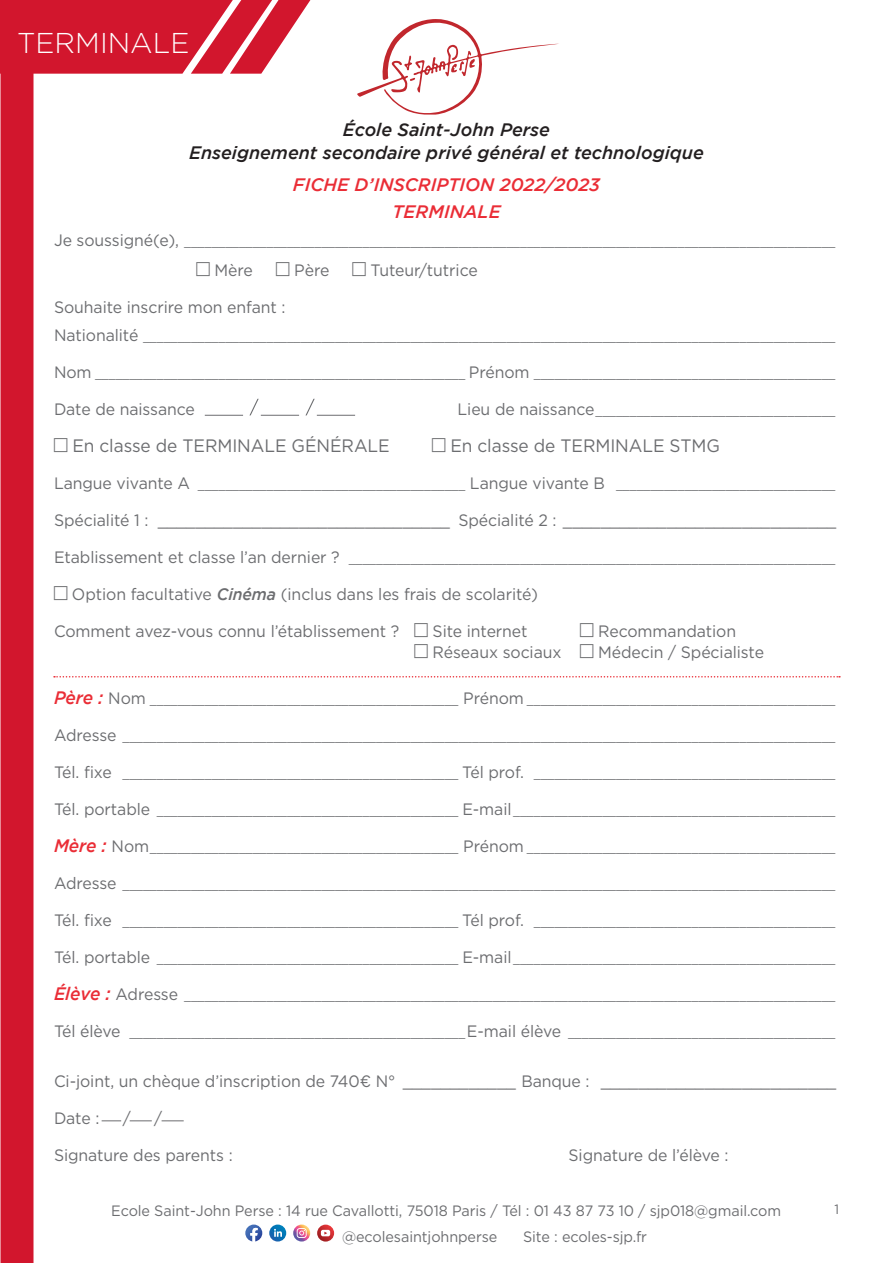
<style>
.page{position:relative;width:893px;height:1263px;background:#fff}
.page>*{position:absolute;margin:0;border:0;box-sizing:border-box;transform-origin:0 0}
.t1{font:300 28.5px "Gotham";color:#fff}
.t2{font:italic 500 18px/22.5px "Gotham";color:#231f20;text-align:center}
.t3{font:18px "Gotham";letter-spacing:-.005em;color:#6c6d70;scale:.96 1}
.t4{font:italic 500 18px/27px "Gotham";color:#ea2d36;text-align:center}
.t5{font:16.5px/21px "Gotham";letter-spacing:-.005em;color:#6c6d70;scale:.96 1}
.t6{font:15px "Gotham";letter-spacing:-.005em;color:#6c6d70;scale:.96 1}
.t7{font:13.5px "Gotham";color:#6c6d70;scale:.96 1}
.t8{font:12px "Gotham";color:#6c6d70;scale:.96 1}
.s1{font-size:16.5px}
.s2{font-family:"Casesaremplir";font-size:18px}
.s3{font-family:"Casesaremplir"}
.s4{font-weight:500;font-style:italic}
.s5{font-weight:500;font-style:italic;font-size:18px;color:#ea2d36}
</style>
<div class="page">
<div style="left:1px;top:17px;width:33px;height:1246px;background:#d2162d"></div>
<svg style="left:0;top:0;width:310px;height:74px"></svg>
<svg style="left:357px;top:19px;width:202px;height:96px"></svg>
<svg style="left:54px;top:676px;width:786px;height:1px"></svg>
<hr style="left:205px;top:415px;width:38px;height:1px;background:#6c6d70">
<hr style="left:261px;top:415px;width:38px;height:1px;background:#6c6d70">
<hr style="left:317px;top:415px;width:38px;height:1px;background:#6c6d70">
<svg style="left:305px;top:399px;width:10px;height:16px"></svg>
<svg style="left:249px;top:399px;width:10px;height:16px"></svg>
<svg style="left:293px;top:1224px;width:17px;height:17px"></svg>
<svg style="left:297px;top:1228px;width:10px;height:10px"></svg>
<svg style="left:245px;top:1224px;width:17px;height:17px"></svg>
<svg style="left:269px;top:1224px;width:17px;height:17px"></svg>
<svg style="left:274px;top:1229px;width:8px;height:8px"></svg>
<svg style="left:317px;top:1224px;width:17px;height:17px"></svg>
<svg style="left:321px;top:1230px;width:9px;height:6px"></svg>
<svg style="left:102px;top:1120px;width:19px;height:1px"></svg>
<svg style="left:130px;top:1120px;width:22px;height:1px"></svg>
<svg style="left:162px;top:1120px;width:22px;height:1px"></svg>
<p class="t1" style="left:17px;top:28px;width:174px">TERMINALE</p>
<p class="t2" style="left:189px;top:119px;width:516px">École Saint-John Perse<br>Enseignement secondaire privé général et technologique</p>
<p class="t4" style="left:293px;top:171px;width:309px">FICHE D’INSCRIPTION 2022/2023<br>TERMINALE</p>
<p class="t8" style="left:54px;top:234px;width:816px"><span class="s1">Je soussigné(e),</span> _______________________________________________________________________________________________</p>
<p class="t5" style="left:196px;top:259px;width:60px"><span class="s2">O</span> Mère</p>
<p class="t5" style="left:276px;top:259px;width:57px"><span class="s2">O</span> Père</p>
<p class="t5" style="left:353px;top:259px;width:132px"><span class="s2">O</span> Tuteur/tutrice</p>
<p class="t5" style="left:54px;top:296px;width:243px">Souhaite inscrire mon enfant :</p>
<p class="t8" style="left:54px;top:329px;width:816px"><span class="s1">Nationalité</span> _____________________________________________________________________________________________________</p>
<p class="t8" style="left:54px;top:366px;width:816px"><span class="s1">Nom</span> ______________________________________________________ <span class="s1">Prénom</span> ____________________________________________</p>
<p class="t5" style="left:54px;top:398px;width:148px">Date de naissance</p>
<p class="t8" style="left:457px;top:403px;width:395px"><span class="s1">Lieu de naissance</span>___________________________________</p>
<p class="t3" style="left:54px;top:434px;width:351px"><span class="s3">O</span> En classe de TERMINALE GÉNÉRALE</p>
<p class="t3" style="left:432px;top:434px;width:301px"><span class="s3">O</span> En classe de TERMINALE STMG</p>
<p class="t8" style="left:54px;top:477px;width:816px"><span class="s1">Langue vivante A</span> _______________________________________ <span class="s1">Langue vivante B</span> ________________________________</p>
<p class="t5" style="left:54px;top:509px;width:816px">Spécialité 1 : _______________________________ Spécialité 2 : _____________________________</p>
<p class="t8" style="left:54px;top:551px;width:816px"><span class="s1">Etablissement et classe l’an dernier ?</span> _______________________________________________________________________</p>
<p class="t5" style="left:54px;top:583px;width:506px"><span class="s2">O</span> Option facultative <span class="s4">Cinéma</span> (inclus dans les frais de scolarité)</p>
<p class="t5" style="left:54px;top:620px;width:495px">Comment avez-vous connu l’établissement ? <span class="s2">O</span> Site internet</p>
<p class="t5" style="left:415px;top:620px;width:365px;text-indent:166px"><span class="s2">O</span> Recommandation<br><span class="s2">O</span> Réseaux sociaux <span class="s2">O</span> Médecin / Spécialiste</p>
<p class="t8" style="left:54px;top:692px;width:816px"><span class="s5">Père :</span> <span class="s1">Nom</span> _____________________________________________ <span class="s1">Prénom</span> _____________________________________________</p>
<p class="t8" style="left:54px;top:729px;width:816px"><span class="s1">Adresse</span> ________________________________________________________________________________________________________</p>
<p class="t8" style="left:54px;top:766px;width:816px"><span class="s1">Tél. fixe</span> _________________________________________________ <span class="s1">Tél prof.</span> ____________________________________________</p>
<p class="t8" style="left:54px;top:803px;width:816px"><span class="s1">Tél. portable</span> ____________________________________________ <span class="s1">E-mail</span>_______________________________________________</p>
<p class="t8" style="left:54px;top:840px;width:816px"><span class="s5">Mère :</span> <span class="s1">Nom</span>_____________________________________________ <span class="s1">Prénom</span> _____________________________________________</p>
<p class="t8" style="left:54px;top:877px;width:816px"><span class="s1">Adresse</span> ________________________________________________________________________________________________________</p>
<p class="t8" style="left:54px;top:914px;width:816px"><span class="s1">Tél. fixe</span> _________________________________________________ <span class="s1">Tél prof.</span> ____________________________________________</p>
<p class="t8" style="left:54px;top:951px;width:816px"><span class="s1">Tél. portable</span> ____________________________________________ <span class="s1">E-mail</span>_______________________________________________</p>
<p class="t8" style="left:54px;top:988px;width:816px"><span class="s5">Élève :</span> <span class="s1">Adresse</span> _______________________________________________________________________________________________</p>
<p class="t8" style="left:54px;top:1025px;width:816px"><span class="s1">Tél élève</span> _________________________________________________<span class="s1">E-mail élève</span> _______________________________________</p>
<p class="t5" style="left:54px;top:1070px;width:816px">Ci-joint, un chèque d’inscription de 740€ N° ____________ Banque : _________________________</p>
<p class="t5" style="left:54px;top:1107px;width:49px">Date :</p>
<p class="t5" style="left:123px;top:1107px;width:10px">/</p>
<p class="t5" style="left:154px;top:1107px;width:10px">/</p>
<p class="t5" style="left:54px;top:1144px;width:188px">Signature des parents :</p>
<p class="t5" style="left:568px;top:1144px;width:168px">Signature de l’élève :</p>
<p class="t6" style="left:111px;top:1200px;width:699px">Ecole Saint-John Perse : 14 rue Cavallotti, 75018 Paris / Tél : 01 43 87 73 10 / sjp018@gmail.com</p>
<p class="t7" style="left:834px;top:1201px;width:6px">1</p>
<p class="t6" style="left:342px;top:1227px;width:163px">@ecolesaintjohnperse</p>
<p class="t6" style="left:523px;top:1227px;width:131px">Site : ecoles-sjp.fr</p>
</div>
